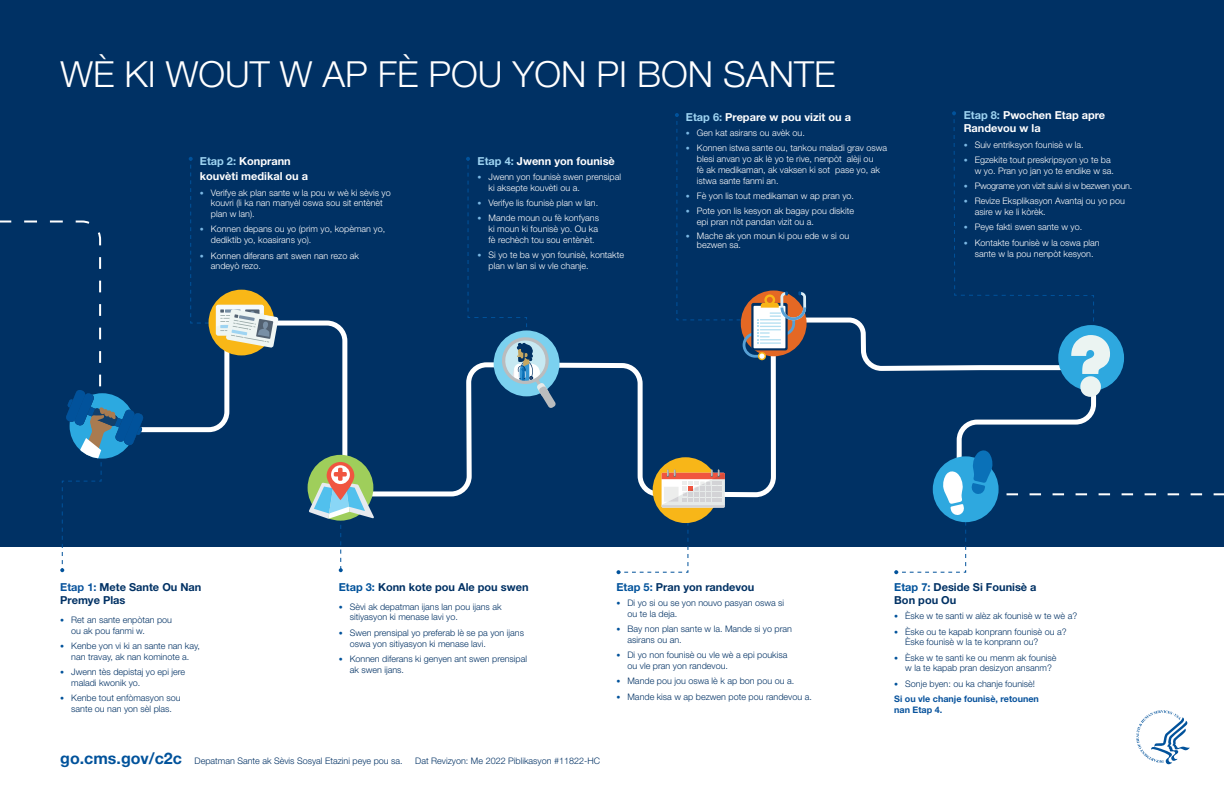
<style>
.page{position:relative;width:1224px;height:792px;background:#fff}
.page>*{position:absolute;margin:0;border:0;box-sizing:border-box;transform-origin:0 0}
.t1{font:300 36px "Helvetica Neue LT Std";color:#fff}
.H4{font:700 16px "Helvetica Neue LT Std";color:#01529b}
.t2{font:700 11px/15.6px "Helvetica Neue LT Std";color:#fff}
.t3{font:700 11px/13.2px "Helvetica Neue LT Std";color:#003164}
.t4{font:300 9px/10.8px "Helvetica Neue LT Std";color:#fff}
.H4-2{font:300 9px/10.8px "Helvetica Neue LT Std";color:#003164}
.t5{font:700 9px/10.8px "Helvetica Neue LT Std";color:#07529c}
.t6{font:300 9px "Helvetica Neue LT Std";letter-spacing:-.03em;color:#fff}
.s1{color:#9ed4f2}
.s2{font-size:8px;color:#7bb8e4}
.s3{color:#07529c}
.s4{font-size:8px;color:#01529b}
.s5{color:#01529b}
</style>
<div class="page">
<div style="left:0;top:0;width:1224px;height:547px;background:#003164"></div>
<svg style="left:143px;top:317px;width:954px;height:181px"></svg>
<svg style="left:0;top:220px;width:143px;height:352px"></svg>
<div style="left:209px;top:290px;width:65px;height:65px;background:#f9b717;border-radius:50%"></div>
<svg style="left:189px;top:157px;width:89px;height:191px"></svg>
<div style="left:308px;top:455px;width:65px;height:66px;background:#9fce5b;border-radius:50%"></div>
<svg style="left:309px;top:459px;width:65px;height:113px"></svg>
<svg style="left:616px;top:458px;width:109px;height:116px"></svg>
<svg style="left:675px;top:113px;width:131px;height:246px"></svg>
<div style="left:1058px;top:325px;width:66px;height:66px;background:#2ea8df;border-radius:50%"></div>
<svg style="left:952px;top:111px;width:158px;height:286px"></svg>
<svg style="left:494px;top:330px;width:66px;height:66px"></svg>
<svg style="left:466px;top:157px;width:90px;height:251px"></svg>
<svg style="left:894px;top:422px;width:330px;height:152px"></svg>
<svg style="left:1136px;top:710px;width:54px;height:55px"></svg>
<p class="t1" style="left:60px;top:52px;width:776px">WÈ KI WOUT W AP FÈ POU YON PI BON SANTE</p>
<p class="t2" style="left:200px;top:153px;width:110px"><span class="s1">Etap 2:</span> Konprann kouvèti medikal ou a</p>
<p class="t4" style="left:211px;top:187px;width:181px;text-indent:-11px"><span class="s2">•</span> Verifye ak plan sante w la pou w wè ki sèvis yo kouvri (li ka nan manyèl oswa sou sit entènèt plan w lan).</p>
<p class="t4" style="left:211px;top:224px;width:176px;text-indent:-11px"><span class="s2">•</span> Konnen depans ou yo (prim yo, kopèman yo, dediktib yo, koasirans yo).</p>
<p class="t4" style="left:211px;top:250px;width:150px;text-indent:-11px"><span class="s2">•</span> Konnen diferans ant swen nan rezo ak andeyò rezo.</p>
<p class="t2" style="left:478px;top:153px;width:139px"><span class="s1">Etap 4:</span> Jwenn yon founisè</p>
<p class="t4" style="left:489px;top:171px;width:134px;text-indent:-11px"><span class="s2">•</span> Jwenn yon founisè swen prensipal ki aksepte kouvèti ou a.</p>
<p class="t4" style="left:478px;top:197px;width:122px"><span class="s2">•</span> Verifye lis founisè plan w lan.</p>
<p class="t4" style="left:489px;top:213px;width:112px;text-align:justify;text-indent:-11px"><span class="s2">•</span> Mande moun ou fè konfyans ki moun ki founisè yo. Ou ka fè rechèch tou sou entènèt.</p>
<p class="t4" style="left:489px;top:249px;width:137px;text-indent:-11px"><span class="s2">•</span> Si yo te ba w yon founisè, kontakte plan w lan si w vle chanje.</p>
<p class="t2" style="left:686px;top:109px;width:167px"><span class="s1">Etap 6:</span> Prepare w pou vizit ou a</p>
<p class="t4" style="left:686px;top:127px;width:121px"><span class="s2">•</span> Gen kat asirans ou avèk ou.</p>
<p class="t4" style="left:697px;top:143px;width:192px;text-indent:-11px"><span class="s2">•</span> Konnen istwa sante ou, tankou maladi grav oswa blesi anvan yo ak lè yo te rive, nenpòt alèji ou<br>fè ak medikaman, ak vaksen ki sot pase yo, ak istwa sante fanmi an.</p>
<p class="t4" style="left:686px;top:190px;width:170px"><span class="s2">•</span> Fè yon lis tout medikaman w ap pran yo.</p>
<p class="t4" style="left:697px;top:206px;width:159px;text-indent:-11px"><span class="s2">•</span> Pote yon lis kesyon ak bagay pou diskite epi pran nòt pandan vizit ou a.</p>
<p class="t4" style="left:697px;top:231px;width:154px;line-height:9px;text-indent:-11px"><span class="s2">•</span> Mache ak yon moun ki pou ede w si ou bezwen sa.</p>
<p class="t2" style="left:964px;top:108px;width:143px;line-height:13.2px"><span class="s1">Etap 8:</span> Pwochen Etap apre<br>Randevou w la</p>
<p class="t4" style="left:964px;top:139px;width:122px"><span class="s2">•</span> Suiv entriksyon founisè w la.</p>
<p class="t4" style="left:975px;top:154px;width:141px;text-indent:-11px"><span class="s2">•</span> Egzekite tout preskripsyon yo te ba w yo. Pran yo jan yo te endike w sa.</p>
<p class="t6" style="left:964px;top:180px;width:170px"><span class="s2">•</span> Pwograme yon vizit suivi si w bezwen youn.</p>
<p class="t4" style="left:975px;top:196px;width:152px;text-indent:-11px"><span class="s2">•</span> Revize Eksplikasyon Avantaj ou yo pou asire w ke li kòrèk.</p>
<p class="t4" style="left:964px;top:222px;width:120px"><span class="s2">•</span> Peye fakti swen sante w yo.</p>
<p class="t4" style="left:964px;top:237px;width:138px;text-align:center"><span class="s2">•</span> Kontakte founisè w la oswa plan sante w la pou nenpòt kesyon.</p>
<p class="t3" style="left:60px;top:580px;width:143px"><span class="s3">Etap 1:</span> Mete Sante Ou Nan<br>Premye Plas</p>
<p class="H4-2" style="left:71px;top:614px;width:102px;text-indent:-11px"><span class="s4">•</span> Ret an sante enpòtan pou ou ak pou fanmi w.</p>
<p class="H4-2" style="left:60px;top:640px;width:141px;text-align:center"><span class="s4">•</span> Kenbe yon vi ki an sante nan kay, nan travay, ak nan kominote a.</p>
<p class="H4-2" style="left:71px;top:666px;width:116px;text-indent:-11px"><span class="s4">•</span> Jwenn tès depistaj yo epi jere maladi kwonik yo.</p>
<p class="H4-2" style="left:60px;top:692px;width:122px;text-align:center"><span class="s4">•</span> Kenbe tout enfòmasyon sou sante ou nan yon sèl plas.</p>
<p class="t3" style="left:339px;top:580px;width:191px"><span class="s5">Etap 3:</span> Konn kote pou Ale pou swen</p>
<p class="H4-2" style="left:350px;top:601px;width:153px;text-indent:-11px"><span class="s4">•</span> Sèvi ak depatman ijans lan pou ijans ak sitiyasyon ki menase lavi yo.</p>
<p class="H4-2" style="left:350px;top:627px;width:176px;text-indent:-11px"><span class="s4">•</span> Swen prensipal yo preferab lè se pa yon ijans oswa yon sitiyasyon ki menase lavi.</p>
<p class="H4-2" style="left:350px;top:653px;width:179px;text-indent:-11px"><span class="s4">•</span> Konnen diferans ki genyen ant swen prensipal ak swen ijans.</p>
<p class="H4" style="left:60px;top:749px;width:123px">go.cms.gov/c2c</p>
<p class="H4-2" style="left:195px;top:755px;width:210px">Depatman Sante ak Sèvis Sosyal Etazini peye pou sa.</p>
<p class="H4-2" style="left:415px;top:755px;width:186px">Dat Revizyon: Me 2022 Piblikasyon #11822-HC</p>
<p class="t3" style="left:616px;top:580px;width:139px"><span class="s5">Etap 5:</span> Pran yon randevou</p>
<p class="H4-2" style="left:628px;top:597px;width:158px;text-indent:-11px"><span class="s4">•</span> Di yo si ou se yon nouvo pasyan oswa si ou te la deja.</p>
<p class="H4-2" style="left:628px;top:623px;width:166px;text-indent:-11px"><span class="s4">•</span> Bay non plan sante w la. Mande si yo pran asirans ou an.</p>
<p class="H4-2" style="left:628px;top:649px;width:161px;text-indent:-11px"><span class="s4">•</span> Di yo non founisè ou vle wè a epi poukisa ou vle pran yon randevou.</p>
<p class="H4-2" style="left:616px;top:676px;width:179px"><span class="s4">•</span> Mande pou jou oswa lè k ap bon pou ou a.</p>
<p class="H4-2" style="left:616px;top:691px;width:197px"><span class="s4">•</span> Mande kisa w ap bezwen pote pou randevou a.</p>
<p class="t3" style="left:894px;top:580px;width:144px"><span class="s5">Etap 7:</span> Deside Si Founisè a<br>Bon pou Ou</p>
<p class="H4-2" style="left:894px;top:610px;width:185px"><span class="s4">•</span> Èske w te santi w alèz ak founisè w te wè a?</p>
<p class="H4-2" style="left:905px;top:626px;width:163px;text-indent:-11px"><span class="s4">•</span> Èske ou te kapab konprann founisè ou a?<br>Èske founisè w la te konprann ou?</p>
<p class="H4-2" style="left:905px;top:652px;width:153px;text-indent:-11px"><span class="s4">•</span> Èske w te santi ke ou menm ak founisè w la te kapab pran desizyon ansanm?</p>
<p class="H4-2" style="left:894px;top:678px;width:142px"><span class="s4">•</span> Sonje byen: ou ka chanje founisè!</p>
<p class="t5" style="left:894px;top:693px;width:146px">Si ou vle chanje founisè, retounen nan Etap 4.</p>
</div>
